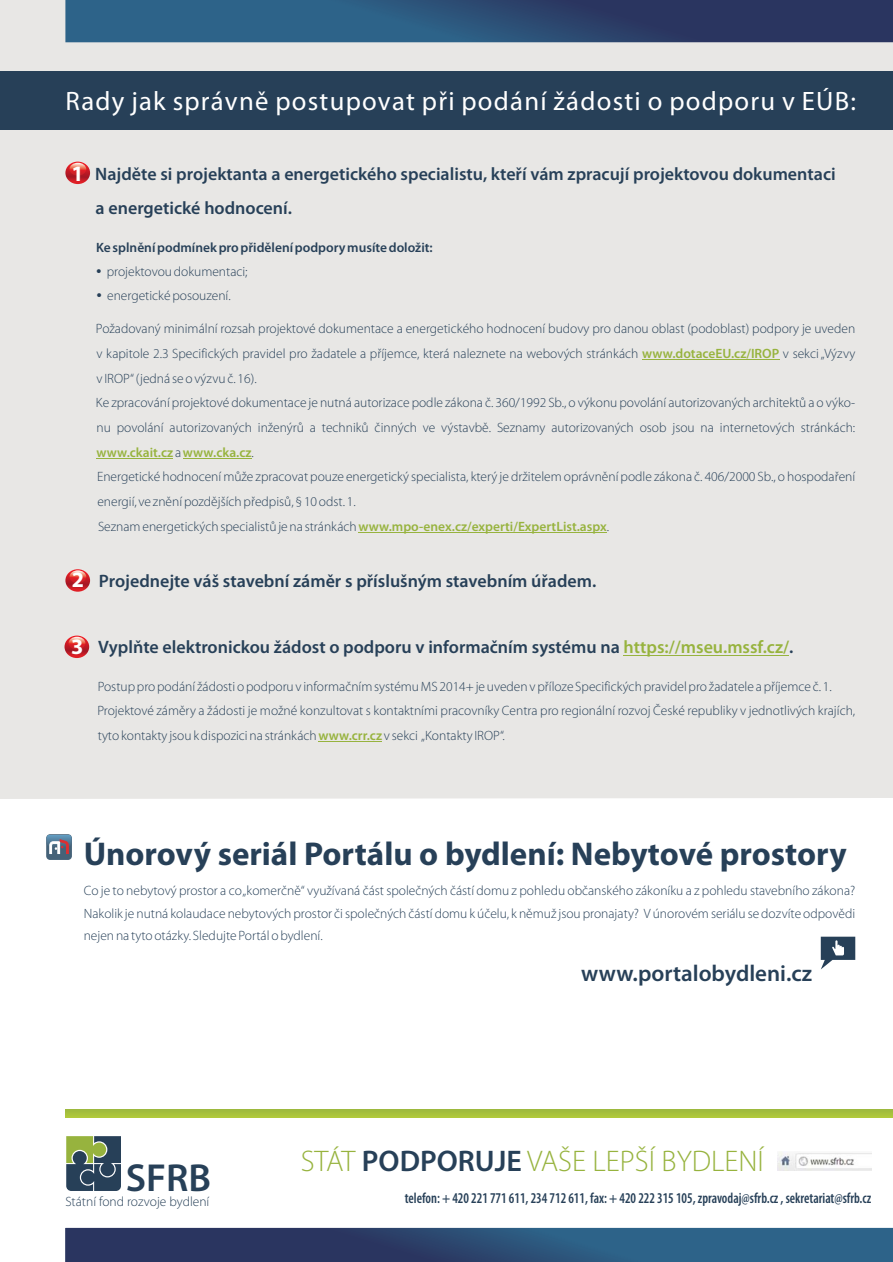
<style>
.page{position:relative;width:893px;height:1262px;background:#fff}
.page>*{position:absolute;margin:0;border:0;box-sizing:border-box;transform-origin:0 0}
.t1{font:600 39.15px "Myriad Pro";color:#274058}
.t2{font:700 33px "Myriad Pro";color:#274058}
.t3{font:300 29.85px "Myriad Pro";color:#97b33e}
.t4{font:26.7px "Myriad Pro";letter-spacing:.045em;color:#fff}
.t5{font:600 22.95px "Myriad Pro";color:#274058}
.t6{font:700 22.05px "Myriad Pro";color:#fff}
.t7{font:600 18px/33.6px "Myriad Pro";color:#274058}
.t8{font:600 condensed 15px "Myriad Pro";color:#274058;scale:.91 1}
.t9{font:300 13.5px/24.8px "Myriad Pro";color:#274058}
.t10{font:600 13.5px "Myriad Pro";color:#274058}
.t11{font:300 13.5px "Myriad Pro";color:#274058}
.s1{font-weight:600;color:#97b33e}
.s2{color:#97b33e}
.s3{font-weight:600;color:#274058}
</style>
<div class="page">
<div style="left:0;top:0;width:892px;height:799px;background:#e8e7e5"></div>
<svg style="left:65px;top:0;width:827px;height:42px;background:#2b4e76"></svg>
<svg style="left:65px;top:1227px;width:827px;height:34px;background:#315077"></svg>
<img style="left:777px;top:1151px;width:94px;height:19px">
<div style="left:66px;top:1108px;width:826px;height:9px;background:#a4be3d"></div>
<svg style="left:66px;top:1136px;width:55px;height:55px;background:#546b61"></svg>
<div style="left:46px;top:834px;width:26px;height:26px;background:#456278;border-radius:4px"></div>
<svg style="left:47px;top:834px;width:25px;height:13px"></svg>
<svg style="left:50px;top:839px;width:19px;height:14px"></svg>
<hr style="left:642px;top:359px;width:137px;height:1px;background:#97b33e">
<hr style="left:96px;top:458px;width:77px;height:1px;background:#97b33e">
<hr style="left:183px;top:458px;width:68px;height:1px;background:#97b33e">
<hr style="left:358px;top:532px;width:248px;height:1px;background:#97b33e">
<hr style="left:318px;top:741px;width:64px;height:1px;background:#97b33e">
<hr style="left:623px;top:655px;width:166px;height:1px;background:#97b33e">
<div style="left:0;top:71px;width:892px;height:59px;background:#274058"></div>
<svg style="left:65px;top:162px;width:25px;height:22px"></svg>
<svg style="left:69px;top:163px;width:17px;height:13px"></svg>
<svg style="left:65px;top:569px;width:25px;height:22px"></svg>
<svg style="left:69px;top:570px;width:17px;height:13px"></svg>
<svg style="left:64px;top:635px;width:25px;height:23px"></svg>
<svg style="left:69px;top:636px;width:16px;height:13px"></svg>
<svg style="left:820px;top:936px;width:35px;height:33px"></svg>
<svg style="left:97px;top:269px;width:4px;height:4px"></svg>
<svg style="left:97px;top:294px;width:4px;height:3px"></svg>
<h3 class="t4" style="left:65px;top:85px;width:792px">Rady jak správně postupovat při podání žádosti o podporu v EÚB:</h3>
<h3 class="t6" style="left:71px;top:160px;width:14px">1</h3>
<h3 class="t7" style="left:95px;top:159px;width:742px">Najděte si projektanta a energetického specialistu, kteří vám zpracují projektovou dokumentaci a energetické hodnocení.</h3>
<p class="t10" style="left:96px;top:242px;width:338px">Ke splnění podmínek pro přidělení podpory musíte doložit:</p>
<p class="t9" style="left:107px;top:260px;width:142px">projektovou dokumentaci; energetické posouzení.</p>
<p class="t9" style="left:96px;top:317px;width:760px">Požadovaný minimální rozsah projektové dokumentace a energetického hodnocení budovy pro danou oblast (podoblast) podpory je uveden</p>
<p class="t9" style="left:96px;top:342px;width:760px">v kapitole 2.3 Specifických pravidel pro žadatele a příjemce, která naleznete na webových stránkách <span class="s1">www.dotaceEU.cz/IROP</span> v sekci „Výzvy</p>
<p class="t9" style="left:96px;top:367px;width:162px">v IROP“ (jedná se o výzvu č. 16).</p>
<p class="t9" style="left:96px;top:391px;width:760px">Ke zpracování projektové dokumentace je nutná autorizace podle zákona č. 360/1992 Sb., o výkonu povolání autorizovaných architektů a o výko-</p>
<p class="t9" style="left:96px;top:416px;width:760px">nu povolání autorizovaných inženýrů a techniků činných ve výstavbě. Seznamy autorizovaných osob jsou na internetových stránkách:</p>
<p class="t9" style="left:175px;top:441px;width:8px">a</p>
<p class="t9" style="left:96px;top:441px;width:760px"><span class="s1">www.ckait.cz www.cka.cz</span>.<br>Energetické hodnocení může zpracovat pouze energetický specialista, který je držitelem oprávnění podle zákona č. 406/2000 Sb., o hospodaření energií, ve znění pozdějších předpisů, § 10 odst. 1.<br>Seznam energetických specialistů je na stránkách <span class="s1">www.mpo-enex.cz/experti/ExpertList.aspx</span>.</p>
<h3 class="t6" style="left:72px;top:566px;width:14px">2</h3>
<h3 class="t7" style="left:99px;top:566px;width:499px">Projednejte váš stavební záměr s příslušným stavebním úřadem.</h3>
<h3 class="t6" style="left:71px;top:633px;width:14px">3</h3>
<h3 class="t7" style="left:98px;top:632px;width:696px">Vyplňte elektronickou žádost o podporu v informačním systému na <span class="s2">https://mseu.mssf.cz/</span>.</h3>
<p class="t9" style="left:97px;top:675px;width:759px">Postup pro podání žádosti o podporu v informačním systému MS 2014+ je uveden v příloze Specifických pravidel pro žadatele a příjemce č. 1.<br>Projektové záměry a žádosti je možné konzultovat s kontaktními pracovníky Centra pro regionální rozvoj České republiky v jednotlivých krajích, tyto kontakty jsou k dispozici na stránkách <span class="s1">www.crr.cz</span>v sekci „Kontakty IROP“.</p>
<h2 class="t2" style="left:84px;top:834px;width:764px">Únorový seriál Portálu o bydlení: Nebytové prostory</h2>
<p class="t9" style="left:84px;top:880px;width:773px;line-height:22.8px;text-align:justify">Co je to nebytový prostor a co„komerčně“ využívaná část společných částí domu z pohledu občanského zákoníku a z pohledu stavebního zákona?<br>Nakolik je nutná kolaudace nebytových prostor či společných částí domu k účelu, k němuž jsou pronajaty? V únorovém seriálu se dozvíte odpovědi nejen na tyto otázky. Sledujte Portál o bydlení.</p>
<h1 class="t1" style="left:126px;top:1154px;width:87px">SFRB</h1>
<p class="t11" style="left:65px;top:1193px;width:145px">Státní fond rozvoje bydlení</p>
<h3 class="t5" style="left:581px;top:960px;width:232px">www.portalobydleni.cz</h3>
<h3 class="t3" style="left:301px;top:1149px;width:464px">STÁT <span class="s3">PODPORUJE</span> VAŠE LEPŠÍ BYDLENÍ</h3>
<p class="t8" style="left:404px;top:1188px;width:514px">telefon: + 420 221 771 611, 234 712 611, fax: + 420 222 315 105, zpravodaj@sfrb.cz , sekretariat@sfrb.cz</p>
</div>
